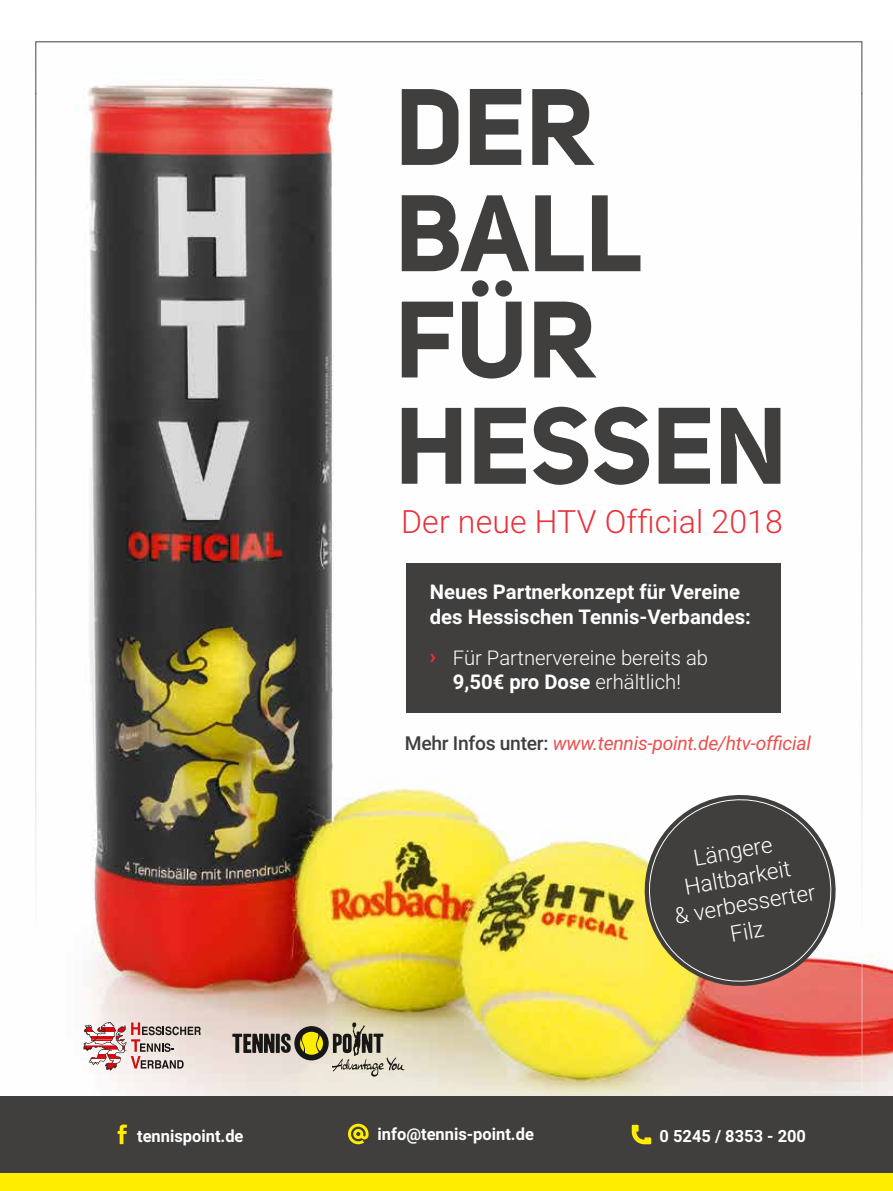
<style>
.page{position:relative;width:893px;height:1191px;background:#fff}
.page>*{position:absolute;margin:0;border:0;box-sizing:border-box;transform-origin:0 0}
.t1{font:700 107.1px/106.2px "Uni Sans";color:#403f3e}
.t2{font:300 32.1px "Roboto";letter-spacing:.005em;color:#e7313a}
.t3{font:300 22.5px/27px "Roboto";color:#fff;text-align:center}
.t4{font:700 20.25px/24.3px "Roboto";color:#fff}
.t5{font:300 20.25px/24.3px "Roboto";color:#fff;text-align:center}
.t6{font:italic 19.2px "Roboto";letter-spacing:-.015em;color:#ea504d}
.t7{font:700 16.8px "Roboto";color:#fff}
.s1{font-weight:900;color:#e7313a}
.s2{font-weight:700}
.s3{font-weight:500;font-style:normal;color:#403f3e}
</style>
<div class="page">
<img style="left:88px;top:41px;width:805px;height:1055px">
<div style="left:0;top:1096px;width:893px;height:77px;background:#403f3e"></div>
<div style="left:0;top:1173px;width:893px;height:18px;background:#ffed00"></div>
<svg style="left:118px;top:1124px;width:9px;height:20px"></svg>
<svg style="left:348px;top:1123px;width:21px;height:21px"></svg>
<svg style="left:632px;top:1124px;width:19px;height:20px"></svg>
<svg style="left:232px;top:1022px;width:173px;height:54px;background:#b6af9a"></svg>
<svg style="left:87px;top:1022px;width:114px;height:48px;background:#ccb0ad"></svg>
<svg style="left:637px;top:787px;width:174px;height:206px;background:#736b5b"></svg>
<div style="left:406px;top:563px;width:375px;height:149px;background:#403f3e"></div>
<img style="left:35px;top:41px;width:827px;height:53px">
<img style="left:35px;top:93px;width:52px;height:958px">
<img style="left:811px;top:93px;width:51px;height:999px">
<img style="left:88px;top:1091px;width:723px;height:1px">
<h1 class="t1" style="left:395px;top:73px;width:393px">DER<br>BALL<br>FÜR<br>HESSEN</h1>
<h2 class="t2" style="left:401px;top:499px;width:383px">Der neue HTV Official 2018</h2>
<p class="t4" style="left:430px;top:579px;width:322px">Neues Partnerkonzept für Vereine des Hessischen Tennis-Verbandes:</p>
<p class="t5" style="left:430px;top:644px;width:280px"><span class="s1">›</span> Für Partnervereine bereits ab<br><span class="s2">9,50€ pro Dose</span> erhältlich!</p>
<p class="t6" style="left:405px;top:729px;width:408px"><span class="s3">Mehr Infos unter:</span> www.tennis-point.de/htv-official</p>
<p class="t3" style="left:663px;top:848px;width:144px;rotate:-10deg">Längere<br>Haltbarkeit<br>&amp; verbesserter<br>Filz</p>
<p class="t7" style="left:137px;top:1124px;width:108px">tennispoint.de</p>
<p class="t7" style="left:378px;top:1122px;width:158px">info@tennis-point.de</p>
<p class="t7" style="left:660px;top:1124px;width:148px">0 5245 / 8353 - 200</p>
</div>
